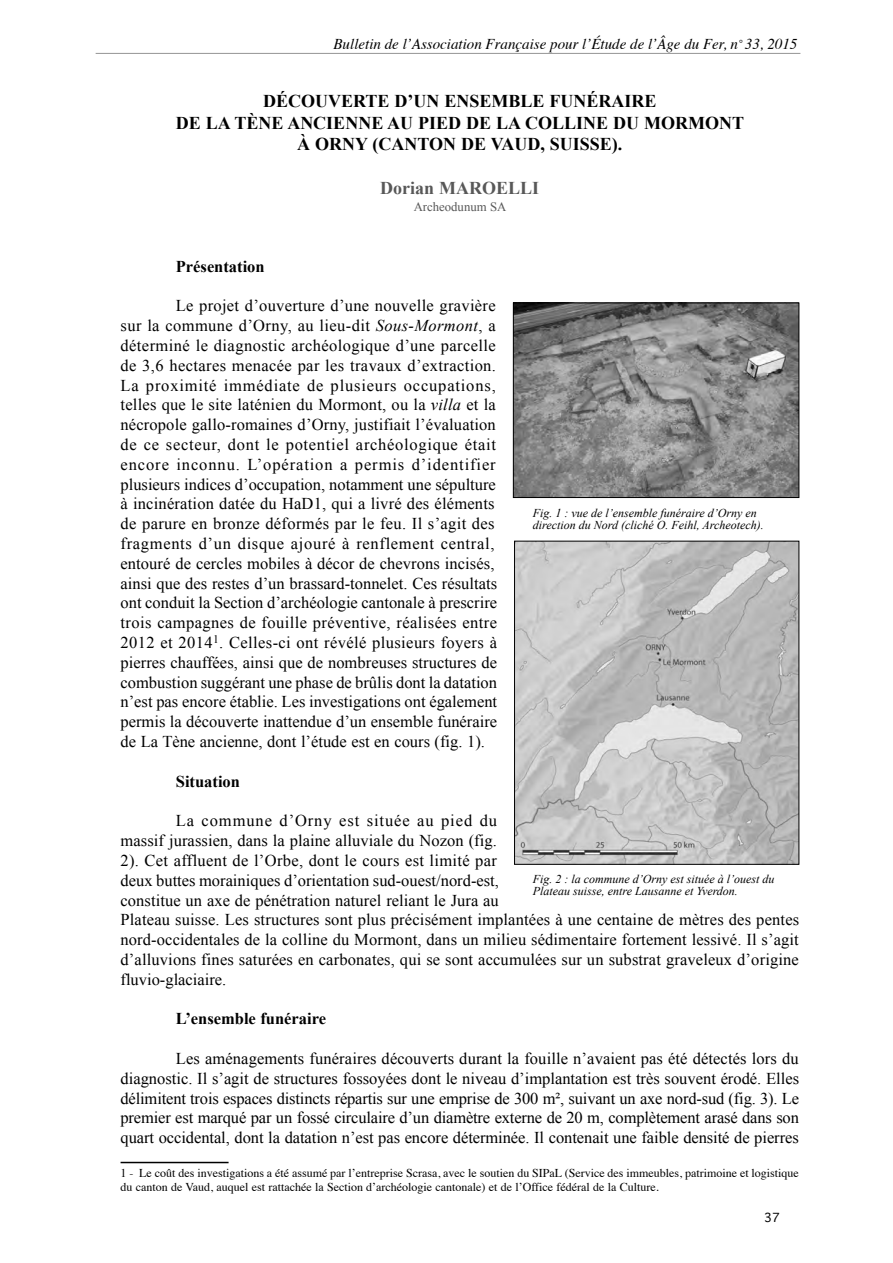
<style>
.page{position:relative;width:893px;height:1263px;background:#fff}
.page>*{position:absolute;margin:0;border:0;box-sizing:border-box;transform-origin:0 0}
.t1{font:700 18px/21.6px "Times New Roman";color:#000;text-align:center}
.t2{font:700 18px "Times New Roman";color:#585858}
.t3{font:16.5px/19.8px "Times New Roman";letter-spacing:.01em;color:#000}
.t4{font:700 16.5px "Times New Roman";color:#000}
.t5{font:italic 15px "Times";color:#000}
.t6{font:12.75px "Times New Roman";color:#585858}
.t7{font:12px/14.4px "Times";color:#000}
.t8{font:italic 12px/12.9px "Times New Roman";color:#000}
.t9{font:12px "Geneva";color:#000}
.s1{font-size:10.5px}
.s2{font-style:italic}
</style>
<div class="page">
<hr style="left:121px;top:1162px;width:108px;height:1px;background:#000">
<img style="left:515px;top:305px;width:282px;height:191px">
<div style="left:513px;top:303px;width:286px;height:195px;border:1px solid #000"></div>
<img style="left:516px;top:543px;width:281px;height:320px">
<div style="left:514px;top:541px;width:285px;height:324px;border:1px solid #000"></div>
<hr style="left:96px;top:53px;width:704px;height:1px;background:#949494">
<p class="t5" style="left:333px;top:31px;width:465px">Bulletin de l’Association Française pour l’Étude de l’Âge du Fer, n<span class="s1">°</span> 33, 2015</p>
<p class="t1" style="left:176px;top:90px;width:570px">DÉCOUVERTE D’UN ENSEMBLE FUNÉRAIRE<br>DE LA TÈNE ANCIENNE AU PIED DE LA COLLINE DU MORMONT<br>À ORNY (CANTON DE VAUD, SUISSE).</p>
<p class="t2" style="left:380px;top:176px;width:73px">DORIAN MAROELLI</p>
<p class="t6" style="left:414px;top:198px;width:94px">Archeodunum SA</p>
<p class="t4" style="left:176px;top:255px;width:90px">PRÉSENTATION</p>
<p class="t3" style="left:121px;top:296px;width:378px;text-indent:55px">Le projet d’ouverture d’une nouvelle gravière sur la commune d’Orny, au lieu-dit <span class="s2">Sous-Mormont</span>, a déterminé le diagnostic archéologique d’une parcelle de 3,6 hectares menacée par les travaux d’extraction.<br>La proximité immédiate de plusieurs occupations, telles que le site laténien du Mormont, ou la <span class="s2">villa</span> et la nécropole gallo-romaines d’Orny, justifiait l’évaluation de ce secteur, dont le potentiel archéologique était encore inconnu. L’opération a permis d’identifier plusieurs indices d’occupation, notamment une sépulture à incinération datée du HaD1, qui a livré des éléments de parure en bronze déformés par le feu. Il s’agit des fragments d’un disque ajouré à renflement central, entouré de cercles mobiles à décor de chevrons incisés, ainsi que des restes d’un brassard-tonnelet. Ces résultats ont conduit la Section d’archéologie cantonale à prescrire trois campagnes de fouille préventive, réalisées entre 2012 et 2014<sup>1</sup>. Celles-ci ont révélé plusieurs foyers à pierres chauffées, ainsi que de nombreuses structures de combustion suggérant une phase de brûlis dont la datation n’est pas encore établie. Les investigations ont également permis la découverte inattendue d’un ensemble funéraire de La Tène ancienne, dont l’étude est en cours (fig. 1).</p>
<p class="t4" style="left:176px;top:770px;width:66px">SITUATION</p>
<p class="t3" style="left:121px;top:811px;width:680px;text-indent:55px">La commune d’Orny est située au pied du<br>massif jurassien, dans la plaine alluviale du Nozon (fig.<br>2). Cet affluent de l’Orbe, dont le cours est limité par<br>deux buttes morainiques d’orientation sud-ouest/nord-est,<br>constitue un axe de pénétration naturel reliant le Jura au<br>Plateau suisse. Les structures sont plus précisément implantées à une centaine de mètres des pentes nord-occidentales de la colline du Mormont, dans un milieu sédimentaire fortement lessivé. Il s’agit d’alluvions fines saturées en carbonates, qui se sont accumulées sur un substrat graveleux d’origine fluvio-glaciaire.</p>
<p class="t4" style="left:176px;top:1007px;width:152px">L’ENSEMBLE FUNÉRAIRE</p>
<p class="t3" style="left:121px;top:1048px;width:680px;text-align:justify;text-indent:55px">Les aménagements funéraires découverts durant la fouille n’avaient pas été détectés lors du diagnostic. Il s’agit de structures fossoyées dont le niveau d’implantation est très souvent érodé. Elles délimitent trois espaces distincts répartis sur une emprise de 300 m², suivant un axe nord-sud (fig. 3). Le premier est marqué par un fossé circulaire d’un diamètre externe de 20 m, complètement arasé dans son quart occidental, dont la datation n’est pas encore déterminée. Il contenait une faible densité de pierres</p>
<p class="t7" style="left:121px;top:1165px;width:680px">1 - Le coût des investigations a été assumé par l’entreprise Scrasa, avec le soutien du SIPaL (Service des immeubles, patrimoine et logistique du canton de Vaud, auquel est rattachée la Section d’archéologie cantonale) et de l’Office fédéral de la Culture.</p>
<p class="t8" style="left:533px;top:506px;width:232px">Fig. 1 : vue de l’ensemble funéraire d’Orny en direction du Nord (cliché O. Feihl, Archeotech).</p>
<p class="t8" style="left:533px;top:872px;width:243px">Fig. 2 : la commune d’Orny est située à l’ouest du<br>Plateau suisse, entre Lausanne et Yverdon.</p>
<p class="t9" style="left:764px;top:1208px;width:18px">37</p>
</div>
